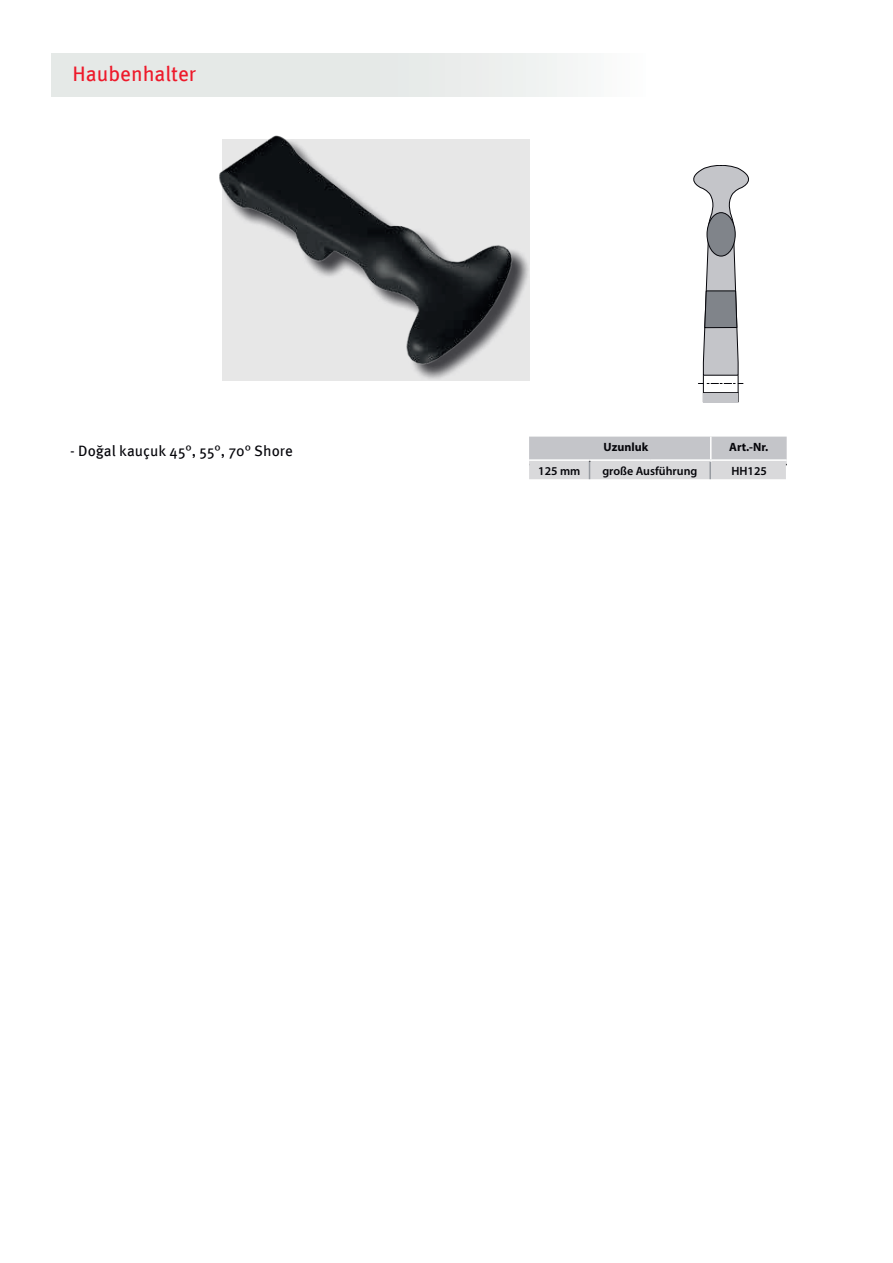
<style>
.page{position:relative;width:893px;height:1263px;background:#fff}
.page>*{position:absolute;margin:0;border:0;box-sizing:border-box;transform-origin:0 0}
.t1{font:21px "Meta Pro";color:#ee192a}
.t2{font:15px "Meta Pro";color:#05050a}
.t3{font:600 12px "Myriad Pro";color:#05050a}
.t4{font:700 12px "Myriad Pro";letter-spacing:.005em;color:#05050a}
</style>
<div class="page">
<svg style="left:693px;top:165px;width:56px;height:237px"></svg>
<div style="left:703px;top:393px;width:35px;height:9px;background:#c4c5c9"></div>
<div style="left:51px;top:54px;width:665px;height:42px;background:linear-gradient(to right,#dee3e0,#fafbfa)"></div>
<svg style="left:529px;top:437px;width:258px;height:42px;background:#cecfd2"></svg>
<img style="left:219px;top:135px;width:311px;height:246px">
<h1 class="t1" style="left:72px;top:57px;width:125px">Haubenhalter</h1>
<p class="t2" style="left:70px;top:439px;width:224px">- Doğal kauçuk 45°, 55°, 70° Shore</p>
<p class="t4" style="left:603px;top:439px;width:46px">Uzunluk</p>
<p class="t4" style="left:729px;top:439px;width:41px">Art.-Nr.</p>
<p class="t3" style="left:538px;top:463px;width:44px">125 mm</p>
<p class="t3" style="left:602px;top:463px;width:97px">große Ausführung</p>
<p class="t3" style="left:731px;top:463px;width:37px">HH125</p>
</div>
